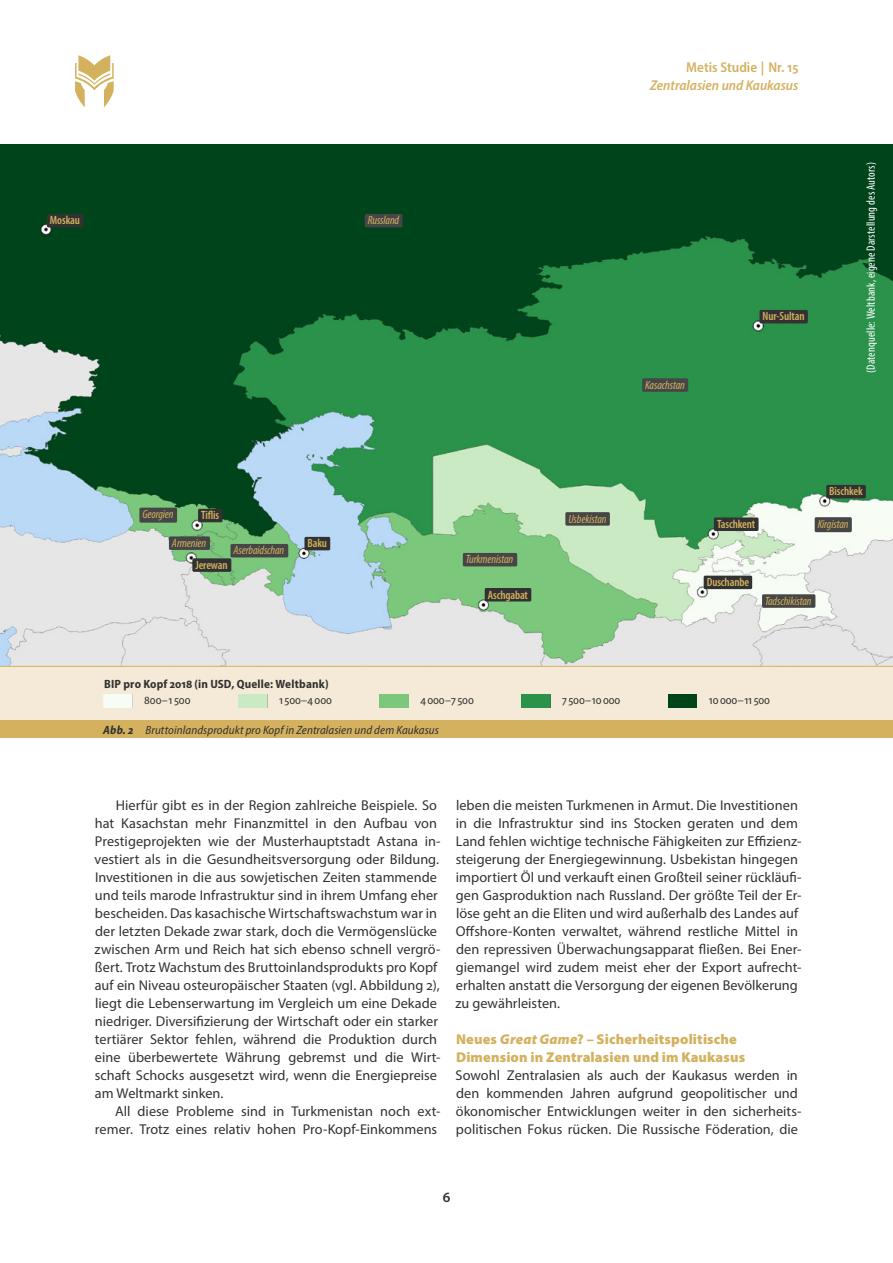
<style>
.page{position:relative;width:893px;height:1263px;background:#fff}
.page>*{position:absolute;margin:0;border:0;box-sizing:border-box;transform-origin:0 0}
.t1{font:14.25px/18px "Myriad Pro";letter-spacing:.005em;color:#323232}
.t2{font:900 14.25px/18px "Myriad Pro";letter-spacing:.01em;color:#d3b15e}
.t3{font:italic 600 semi-condensed 14.25px "Myriad Pro";color:#d3b15e}
.t4{font:600 semi-condensed 14.25px "Myriad Pro";color:#d3b15e}
.t5{font:600 14.25px "Myriad Pro";color:#323232}
.t6{font:italic condensed 12px "Myriad Pro";letter-spacing:-.01em;color:#d3b15e}
.t7{font:600 condensed 12px "Myriad Pro";letter-spacing:-.01em;color:#d3b15e}
.t8{font:italic semi-condensed 12px "Myriad Pro";letter-spacing:.01em;color:#323232}
.t9{font:condensed 12px "Myriad Pro";letter-spacing:.01em;color:#fff}
.t10{font:semi-condensed 12px "Myriad Pro";letter-spacing:-.005em;color:#323232}
.t11{font:700 semi-condensed 12px "Myriad Pro";letter-spacing:.015em;color:#323232}
.s1{font-weight:700}
.s2{font-style:italic}
</style>
<div class="page">
<img style="left:0;top:144px;width:892px;height:522px">
<div style="left:0;top:720px;width:892px;height:18px;background:#d3b15e"></div>
<div style="left:47px;top:214px;width:36px;height:13px;background:#323232;border-radius:2px"></div>
<div style="left:642px;top:378px;width:46px;height:14px;background:#464647;border-radius:2px"></div>
<div style="left:139px;top:508px;width:38px;height:15px;background:#464647;border-radius:2px"></div>
<div style="left:463px;top:553px;width:54px;height:13px;background:#464647;border-radius:2px"></div>
<div style="left:565px;top:512px;width:45px;height:14px;background:#464647;border-radius:2px"></div>
<div style="left:762px;top:594px;width:53px;height:14px;background:#464647;border-radius:2px"></div>
<div style="left:169px;top:536px;width:41px;height:14px;background:#464647;border-radius:2px"></div>
<div style="left:759px;top:310px;width:48px;height:13px;background:#323232;border-radius:2px"></div>
<div style="left:198px;top:509px;width:24px;height:13px;background:#323232;border-radius:2px"></div>
<div style="left:365px;top:214px;width:37px;height:13px;background:#464647;border-radius:2px"></div>
<div style="left:814px;top:517px;width:37px;height:15px;background:#464647;border-radius:2px"></div>
<div style="left:230px;top:544px;width:58px;height:13px;background:#464647;border-radius:2px"></div>
<div style="left:304px;top:537px;width:26px;height:13px;background:#323232;border-radius:2px"></div>
<div style="left:484px;top:588px;width:47px;height:14px;background:#323232;border-radius:2px"></div>
<div style="left:703px;top:576px;width:49px;height:13px;background:#323232;border-radius:2px"></div>
<div style="left:192px;top:558px;width:39px;height:14px;background:#323232;border-radius:2px"></div>
<div style="left:714px;top:518px;width:44px;height:13px;background:#323232;border-radius:2px"></div>
<div style="left:826px;top:485px;width:39px;height:13px;background:#323232;border-radius:2px"></div>
<div style="left:0;top:666px;width:892px;height:54px;background:#f4ead7"></div>
<img style="left:104px;top:695px;width:28px;height:12px">
<img style="left:521px;top:695px;width:29px;height:12px">
<img style="left:668px;top:695px;width:28px;height:12px">
<hr style="left:0;top:666px;width:892px;height:1px;background:#d3b15e">
<svg style="left:75px;top:55px;width:39px;height:52px"></svg>
<p class="t7" style="left:50px;top:213px;width:32px">Moskau</p>
<p class="t6" style="left:368px;top:213px;width:33px">Russland</p>
<p class="t4" style="left:686px;top:58px;width:114px">Metis Studie | Nr. 15</p>
<p class="t3" style="left:650px;top:76px;width:150px">Zentralasien und Kaukasus</p>
<p class="t6" style="left:645px;top:378px;width:41px">Kasachstan</p>
<p class="t7" style="left:762px;top:309px;width:44px">Nur-Sultan</p>
<p class="t9" style="left:863px;top:373px;width:212px;rotate:-90deg">(Datenquelle: Weltbank, eigene Darstellung des Autors)</p>
<p class="t7" style="left:829px;top:484px;width:35px">Bischkek</p>
<p class="t6" style="left:142px;top:507px;width:33px">Georgien</p>
<p class="t7" style="left:201px;top:508px;width:20px">Tiflis</p>
<p class="t6" style="left:568px;top:511px;width:40px">Usbekistan</p>
<p class="t7" style="left:717px;top:517px;width:40px">Taschkent</p>
<p class="t6" style="left:817px;top:516px;width:32px">Kirgistan</p>
<p class="t6" style="left:172px;top:536px;width:36px">Armenien</p>
<p class="t6" style="left:233px;top:543px;width:52px">Aserbaidschan</p>
<p class="t7" style="left:195px;top:557px;width:34px">Jerewan</p>
<p class="t7" style="left:307px;top:536px;width:21px">Baku</p>
<p class="t6" style="left:466px;top:552px;width:49px">Turkmenistan</p>
<p class="t7" style="left:706px;top:575px;width:44px">Duschanbe</p>
<p class="t7" style="left:488px;top:587px;width:42px">Aschgabat</p>
<p class="t6" style="left:765px;top:594px;width:48px">Tadschikistan</p>
<p class="t11" style="left:104px;top:676px;width:226px">BIP pro Kopf 2018 (in USD, Quelle: Weltbank)</p>
<p class="t10" style="left:144px;top:693px;width:48px">800–1 500</p>
<p class="t10" style="left:279px;top:693px;width:54px">1 500–4 000</p>
<p class="t10" style="left:420px;top:693px;width:55px">4 000–7 500</p>
<p class="t10" style="left:562px;top:693px;width:60px">7 500–10 000</p>
<p class="t10" style="left:708px;top:693px;width:63px">10 000–11 500</p>
<p class="t8" style="left:103px;top:722px;width:337px"><span class="s1">Abb. 2</span> Bruttoinlandsprodukt pro Kopf in Zentralasien und dem Kaukasus</p>
<p class="t1" style="left:95px;top:796px;width:347px;text-indent:21px">Hierfür gibt es in der Region zahlreiche Beispiele. So hat Kasachstan mehr Finanzmittel in den Aufbau von Prestigeprojekten wie der Musterhauptstadt Astana in&shy;vestiert als in die Gesundheitsversorgung oder Bildung.<br>Investitionen in die aus sowjetischen Zeiten stammende und teils marode Infrastruktur sind in ihrem Umfang eher bescheiden. Das kasachische Wirtschaftswachstum war in der letzten Dekade zwar stark, doch die Vermögenslücke zwischen Arm und Reich hat sich ebenso schnell vergrö&shy;ßert. Trotz Wachstum des Bruttoinlandsprodukts pro Kopf auf ein Niveau osteuropäischer Staaten (vgl. Abbildung 2), liegt die Lebenserwartung im Vergleich um eine Dekade niedriger. Diversifizierung der Wirtschaft oder ein starker tertiärer Sektor fehlen, während die Produktion durch eine überbewertete Währung gebremst und die Wirt&shy;schaft Schocks ausgesetzt wird, wenn die Energiepreise am Weltmarkt sinken.</p>
<p class="t1" style="left:95px;top:1102px;width:347px;text-align:right">All diese Probleme sind in Turkmenistan noch ext&shy;remer. Trotz eines relativ hohen Pro-Kopf-Einkommens</p>
<p class="t1" style="left:455px;top:796px;width:347px">leben die meisten Turkmenen in Armut. Die Investitionen in die Infrastruktur sind ins Stocken geraten und dem Land fehlen wichtige technische Fähigkeiten zur Effizienz&shy;steigerung der Energiegewinnung. Usbekistan hingegen importiert Öl und verkauft einen Großteil seiner rückläufi&shy;gen Gasproduktion nach Russland. Der größte Teil der Er&shy;löse geht an die Eliten und wird außerhalb des Landes auf Offshore-Konten verwaltet, während restliche Mittel in den repressiven Überwachungsapparat fließen. Bei Ener&shy;giemangel wird zudem meist eher der Export aufrecht&shy;erhalten anstatt die Versorgung der eigenen Bevölkerung zu gewährleisten.</p>
<p class="t2" style="left:456px;top:1030px;width:291px">Neues <span class="s2">Great Game</span>? – Sicherheitspolitische<br>Dimension in Zentralasien und im Kaukasus</p>
<p class="t1" style="left:455px;top:1066px;width:347px">Sowohl Zentralasien als auch der Kaukasus werden in den kommenden Jahren aufgrund geopolitischer und ökonomischer Entwicklungen weiter in den sicherheits&shy;politischen Fokus rücken. Die Russische Föderation, die</p>
<p class="t5" style="left:442px;top:1188px;width:9px">6</p>
</div>
